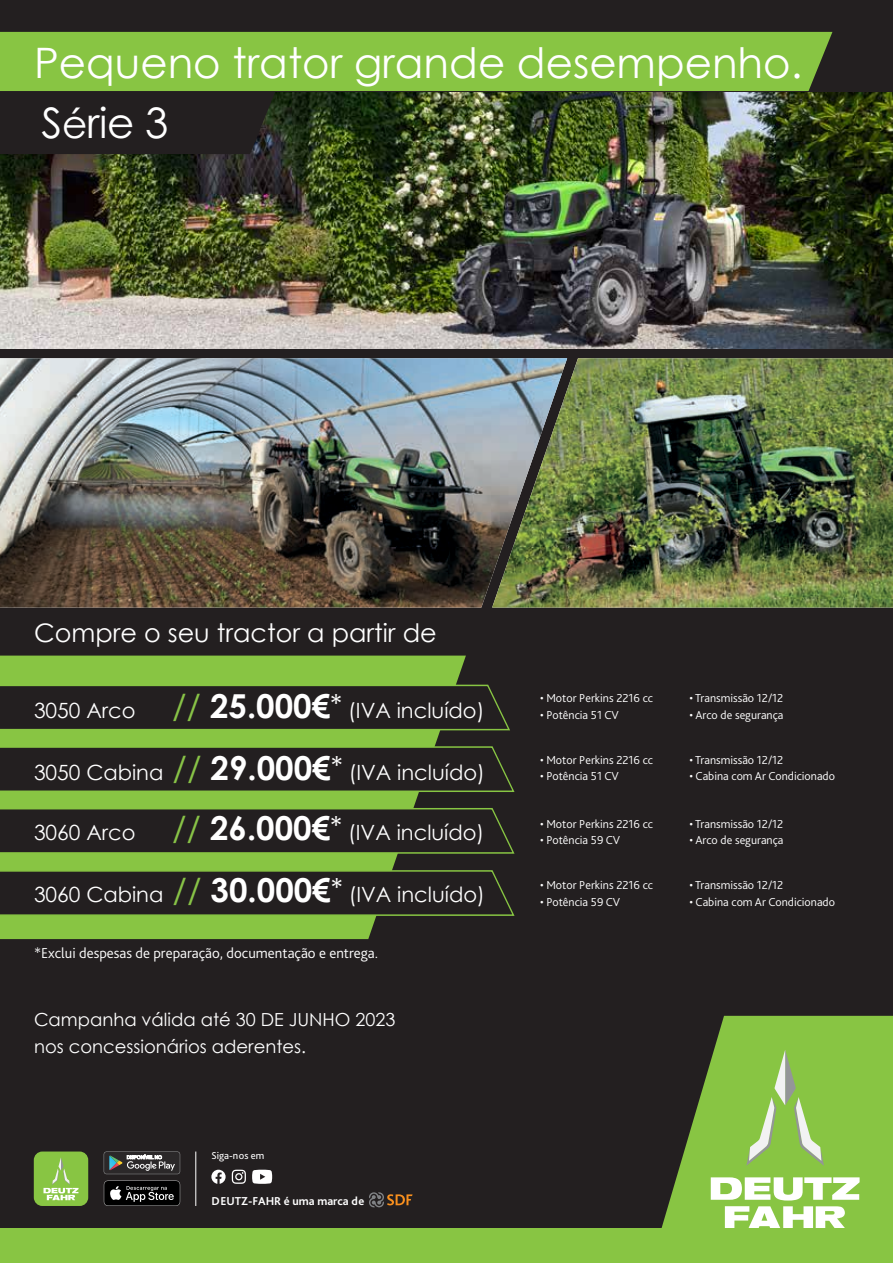
<style>
.page{position:relative;width:893px;height:1263px;background:#231f20}
.page>*{position:absolute;margin:0;border:0;box-sizing:border-box;transform-origin:0 0}
.t1{font:42px "Century Gothic";color:#fff}
.t2{font:42px "Century Gothic Pro";color:#fff}
.t3{font:25.5px "Century Gothic";color:#fff}
.t4{font:21px "Century Gothic";color:#fff}
.t5{font:18px/27px "Century Gothic";color:#fff}
.t6{font:300 15px "Bliss Pro";color:#fff}
.t7{font:300 12.15px "Bliss Pro";color:#fff}
.t8{font:700 12px "Bliss Pro";color:#fff}
.t9{font:10.5px "Bliss Pro";color:#fff}
.s1{font-family:"Century Gothic";font-size:39px}
.s2{font-size:33px;color:#88c347}
.s3{font-weight:700;font-size:33px}
.s4{font-size:28.5px}
</style>
<div class="page">
<svg style="left:652px;top:1016px;width:241px;height:213px;fill:#88c543"></svg>
<svg style="left:711px;top:1177px;width:149px;height:23px;background:#d4eabc"></svg>
<svg style="left:725px;top:1206px;width:120px;height:23px;background:#d3e9bb"></svg>
<svg style="left:746px;top:1050px;width:78px;height:116px;background:#97c861"></svg>
<div style="left:0;top:1229px;width:893px;height:34px;background:#88c543"></div>
<svg style="left:369px;top:1192px;width:44px;height:15px"></svg>
<svg style="left:211px;top:1170px;width:15px;height:14px"></svg>
<svg style="left:232px;top:1170px;width:14px;height:14px"></svg>
<svg style="left:252px;top:1170px;width:20px;height:14px"></svg>
<svg style="left:104px;top:1151px;width:76px;height:23px"></svg>
<svg style="left:104px;top:1180px;width:76px;height:26px;background:#2e2e2e"></svg>
<hr style="left:195px;top:1151px;width:1px;height:55px;background:#fff">
<div style="left:34px;top:1151px;width:54px;height:55px;background:#88c543;border-radius:9px"></div>
<svg style="left:44px;top:1157px;width:35px;height:43px"></svg>
<img style="left:0;top:358px;width:492px;height:249px">
<img style="left:492px;top:358px;width:401px;height:249px">
<img style="left:0;top:92px;width:893px;height:256px">
<svg style="left:0;top:656px;width:466px;height:283px;background:#7db43f"></svg>
<svg style="left:0;top:684px;width:510px;height:47px"></svg>
<svg style="left:0;top:745px;width:515px;height:48px"></svg>
<svg style="left:0;top:807px;width:515px;height:47px"></svg>
<svg style="left:0;top:869px;width:515px;height:48px"></svg>
<svg style="left:0;top:92px;width:276px;height:62px"></svg>
<div style="left:0;top:32px;width:832px;height:59px;background:#88c543"></div>
<h1 class="t1" style="left:34px;top:33px;width:770px">Pequeno trator grande desempenho.</h1>
<h1 class="t2" style="left:42px;top:98px;width:128px">S<span class="s1">é</span>rie 3</h1>
<h2 class="t3" style="left:34px;top:615px;width:404px">Compre o seu tractor a partir de</h2>
<h3 class="t4" style="left:34px;top:695px;width:452px">3050 Arco <span class="s2">//</span> <span class="s3">25.000€</span><span class="s4">*</span> (IVA incluído)</h3>
<h3 class="t4" style="left:34px;top:757px;width:452px">3050 Cabina <span class="s2">//</span> <span class="s3">29.000€</span><span class="s4">*</span> (IVA incluído)</h3>
<h3 class="t4" style="left:34px;top:818px;width:452px">3060 Arco <span class="s2">//</span> <span class="s3">26.000€</span><span class="s4">*</span> (IVA incluído)</h3>
<h3 class="t4" style="left:34px;top:880px;width:452px">3060 Cabina <span class="s2">//</span> <span class="s3">30.000€</span><span class="s4">*</span> (IVA incluído)</h3>
<p class="t6" style="left:34px;top:943px;width:346px">*Exclui despesas de preparação, documentação e entrega.</p>
<h3 class="t5" style="left:34px;top:1005px;width:363px">Campanha válida até 30 DE JUNHO 2023 nos concessionários aderentes.</h3>
<p class="t9" style="left:211px;top:1149px;width:54px">Siga-nos em</p>
<p class="t8" style="left:211px;top:1193px;width:154px">DEUTZ-FAHR é uma marca de</p>
<p class="t7" style="left:540px;top:691px;width:115px">• Motor Perkins 2216 cc</p>
<p class="t7" style="left:540px;top:707px;width:80px">• Potência 51 CV</p>
<p class="t7" style="left:690px;top:691px;width:95px">• Transmissão 12/12</p>
<p class="t7" style="left:690px;top:707px;width:95px">• Arco de segurança</p>
<p class="t7" style="left:540px;top:752px;width:115px">• Motor Perkins 2216 cc</p>
<p class="t7" style="left:540px;top:769px;width:80px">• Potência 51 CV</p>
<p class="t7" style="left:690px;top:752px;width:95px">• Transmissão 12/12</p>
<p class="t7" style="left:690px;top:769px;width:147px">• Cabina com Ar Condicionado</p>
<p class="t7" style="left:540px;top:816px;width:115px">• Motor Perkins 2216 cc</p>
<p class="t7" style="left:540px;top:833px;width:82px">• Potência 59 CV</p>
<p class="t7" style="left:690px;top:816px;width:95px">• Transmissão 12/12</p>
<p class="t7" style="left:690px;top:833px;width:95px">• Arco de segurança</p>
<p class="t7" style="left:540px;top:877px;width:115px">• Motor Perkins 2216 cc</p>
<p class="t7" style="left:540px;top:894px;width:82px">• Potência 59 CV</p>
<p class="t7" style="left:690px;top:877px;width:95px">• Transmissão 12/12</p>
<p class="t7" style="left:690px;top:894px;width:147px">• Cabina com Ar Condicionado</p>
</div>
